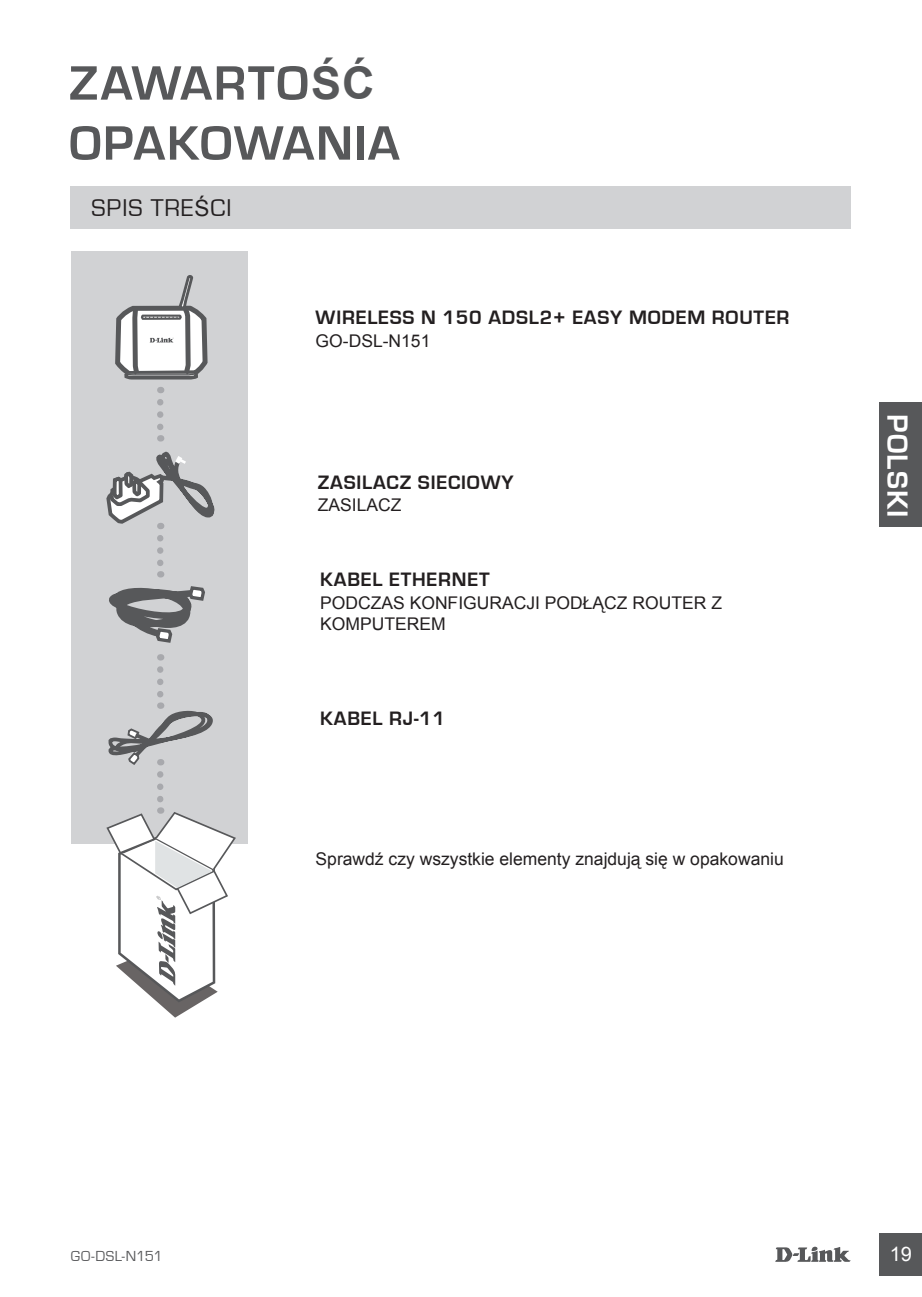
<style>
.page{position:relative;width:922px;height:1297px;background:#fff}
.page>*{position:absolute;margin:0;border:0;box-sizing:border-box;transform-origin:0 0}
.t1{font:700 50px/60px "Eurostile";letter-spacing:.03em;color:#57585a}
.t2{font:700 30px "Eurostile";letter-spacing:.035em;color:#fff}
.t3{font:25px "Eurostile";letter-spacing:.04em;color:#231f20}
.t4{font:700 20px "Eurostile";letter-spacing:.04em;color:#231f20}
.t5{font:20px "Arial";color:#fff}
.t6{font:17.5px/21px "Arial";color:#231f20}
.t7{font:15px "Eurostile";letter-spacing:.025em;color:#57585a}
.s1{font-family:"Arial";font-size:45px}
.s2{font-family:"Arial";font-size:22.5px}
</style>
<div class="page">
<svg style="left:775px;top:1246px;width:75px;height:16px"></svg>
<div style="left:879px;top:1233px;width:42px;height:43px;background:#57585a"></div>
<div style="left:878px;top:403px;width:43px;height:124px;background:#57585a"></div>
<div style="left:71px;top:186px;width:779px;height:43px;background:#d1d2d4"></div>
<div style="left:71px;top:251px;width:176px;height:593px;background:#d1d2d4"></div>
<svg style="left:106px;top:818px;width:130px;height:189px"></svg>
<svg style="left:106px;top:471px;width:109px;height:291px"></svg>
<svg style="left:130px;top:387px;width:63px;height:631px"></svg>
<svg style="left:115px;top:275px;width:93px;height:105px"></svg>
<h1 class="t1" style="left:69px;top:54px;width:332px">ZAWARTO<span class="s1">ŚĆ<br></span>OPAKOWANIA</h1>
<h3 class="t3" style="left:92px;top:195px;width:141px">SPIS TRE<span class="s2">Ś</span>CI</h3>
<p class="t4" style="left:315px;top:307px;width:33px">WIRELESS</p>
<p class="t4" style="left:421px;top:307px;width:177px">N 150 ADSL2+ EASY</p>
<p class="t4" style="left:629px;top:307px;width:34px">MODEM</p>
<p class="t4" style="left:711px;top:307px;width:28px">ROUTER</p>
<p class="t6" style="left:315px;top:330px;width:116px">GO-DSL-N151</p>
<p class="t4" style="left:318px;top:471px;width:197px">ZASILACZ SIECIOWY</p>
<p class="t6" style="left:318px;top:495px;width:85px">ZASILACZ</p>
<p class="t4" style="left:320px;top:569px;width:171px">KABEL ETHERNET</p>
<p class="t6" style="left:320px;top:592px;width:403px">PODCZAS KONFIGURACJI PODŁĄCZ ROUTER Z<br>KOMPUTEREM</p>
<p class="t4" style="left:320px;top:708px;width:27px">KABEL</p>
<p class="t4" style="left:389px;top:708px;width:57px">RJ-11</p>
<p class="t6" style="left:315px;top:848px;width:469px">Sprawdź czy wszystkie elementy znajdują się w opakowaniu</p>
<h2 class="t2" style="left:913px;top:414px;width:105px;rotate:90deg">POLSKI</h2>
<p class="t7" style="left:71px;top:1248px;width:93px">GO-DSL-N151</p>
<p class="t5" style="left:889px;top:1241px;width:24px">19</p>
</div>
